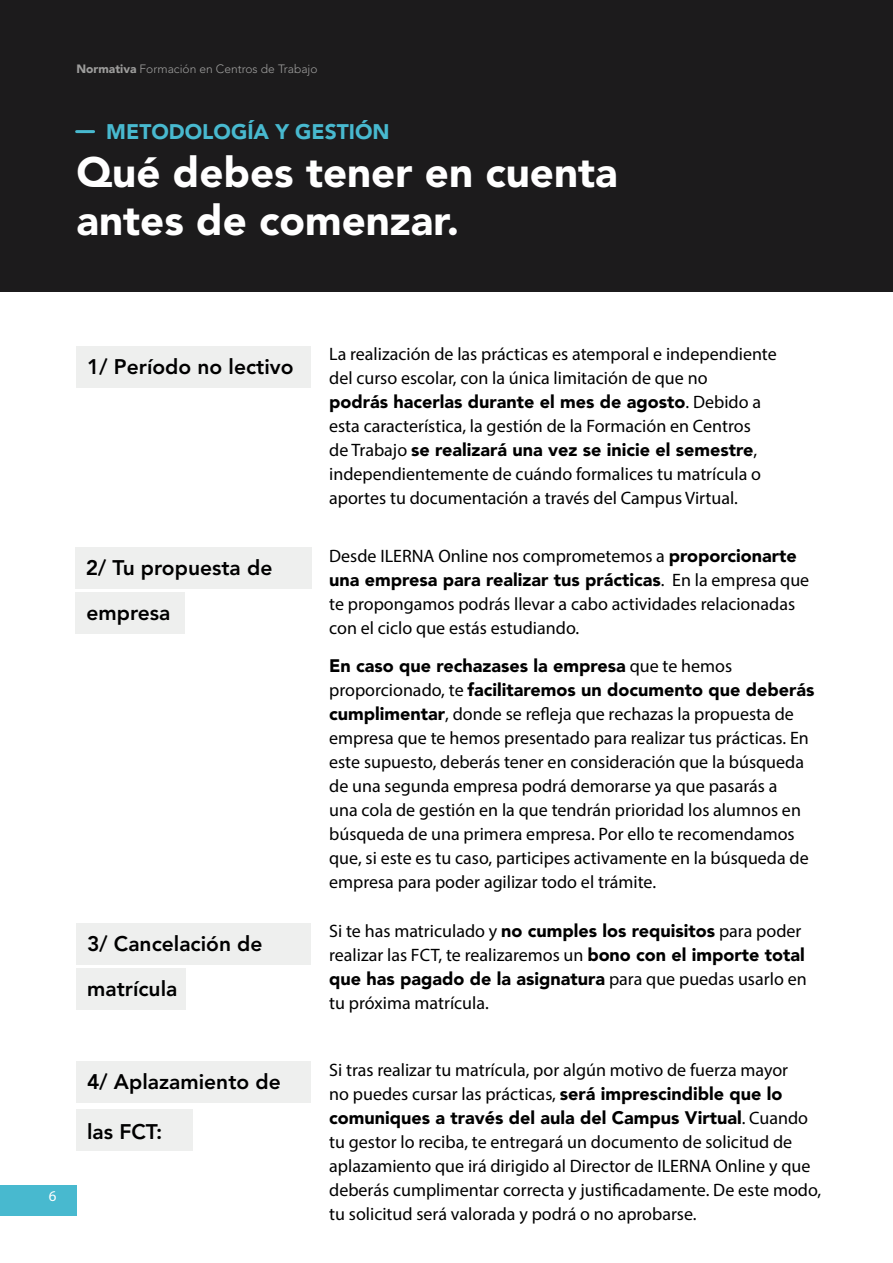
<style>
.page{position:relative;width:893px;height:1263px;background:#fff}
.page>*{position:absolute;margin:0;border:0;box-sizing:border-box;transform-origin:0 0}
.t1{font:900 42px/48px "Avenir LT Std";color:#fff}
.t2{font:800 21px/44.2px "Avenir LT Std";color:#000}
.t3{font:900 21px "Avenir LT Std";color:#48b9cf}
.t4{font:18px/24px "Myriad Pro";color:#000}
.t5{font:900 18px/24px "Avenir LT Std";color:#000}
.t6{font:15px "Myriad Pro";color:#fff}
.t7{font:300 12px "Avenir LT Std";color:#9d9d9c}
.s1{font-weight:900}
.s2{font-family:"Myriad Pro";font-weight:400}
.s3{font-family:"Avenir LT Std";font-weight:900}
</style>
<div class="page">
<div style="left:0;top:1185px;width:77px;height:31px;background:#48b9cf"></div>
<div style="left:0;top:0;width:893px;height:291px;background:#1c1b1c"></div>
<hr style="left:77px;top:130px;width:17px;height:3px;background:#48b9cf">
<div style="left:75px;top:548px;width:236px;height:41px;background:#eeefee"></div>
<div style="left:76px;top:592px;width:109px;height:41px;background:#eeefee"></div>
<div style="left:77px;top:347px;width:234px;height:41px;background:#eeefee"></div>
<div style="left:77px;top:924px;width:234px;height:41px;background:#eeefee"></div>
<div style="left:77px;top:1062px;width:234px;height:41px;background:#eeefee"></div>
<div style="left:77px;top:1109px;width:116px;height:41px;background:#eeefee"></div>
<div style="left:77px;top:969px;width:109px;height:41px;background:#eeefee"></div>
<p class="t7" style="left:77px;top:62px;width:243px"><span class="s1">Normativa</span> Formación en Centros de Trabajo</p>
<p class="t3" style="left:106px;top:119px;width:285px">METODOLOGÍA Y GESTIÓN</p>
<h1 class="t1" style="left:77px;top:149px;width:543px">Qué debes tener en cuenta antes de comenzar.</h1>
<p class="t2" style="left:87px;top:345px;width:208px">1/ Período no lectivo</p>
<p class="t2" style="left:86px;top:546px;width:188px">2/ Tu propuesta de empresa</p>
<p class="t6" style="left:49px;top:1187px;width:9px">6</p>
<p class="t2" style="left:87px;top:922px;width:177px">3/ Cancelación de</p>
<p class="t2" style="left:87px;top:967px;width:92px">matrícula</p>
<p class="t2" style="left:87px;top:1060px;width:195px">4/ Aplazamiento de</p>
<p class="t2" style="left:87px;top:1109px;width:77px">las FCT:</p>
<p class="t4" style="left:329px;top:342px;width:449px">La realización de las prácticas es atemporal e independiente del curso escolar, con la única limitación de que no</p>
<p class="t5" style="left:329px;top:390px;width:433px">podrás hacerlas durante el mes de agosto<span class="s2">. Debido a</span></p>
<p class="t4" style="left:329px;top:414px;width:423px">esta característica, la gestión de la Formación en Centros</p>
<p class="t5" style="left:329px;top:438px;width:429px"><span class="s2">de Trabajo</span> se realizará una vez se inicie el semestre<span class="s2">,</span></p>
<p class="t4" style="left:329px;top:462px;width:433px">independientemente de cuándo formalices tu matrícula o aportes tu documentación a través del Campus Virtual.</p>
<p class="t4" style="left:329px;top:543px;width:469px">Desde ILERNA Online nos comprometemos a <span class="s3">proporcionarte</span></p>
<p class="t5" style="left:329px;top:567px;width:482px">una empresa para realizar tus prácticas<span class="s2">. En la empresa que</span></p>
<p class="t4" style="left:329px;top:591px;width:467px">te propongamos podrás llevar a cabo actividades relacionadas con el ciclo que estás estudiando.</p>
<p class="t5" style="left:329px;top:653px;width:487px">En caso que rechazases la empresa <span class="s2">que te hemos proporcionado, te</span> facilitaremos un documento que deberás</p>
<p class="t4" style="left:329px;top:701px;width:481px"><span class="s3">cumplimentar</span>, donde se refleja que rechazas la propuesta de empresa que te hemos presentado para realizar tus prácticas. En este supuesto, deberás tener en consideración que la búsqueda de una segunda empresa podrá demorarse ya que pasarás a una cola de gestión en la que tendrán prioridad los alumnos en búsqueda de una primera empresa. Por ello te recomendamos que, si este es tu caso, participes activamente en la búsqueda de empresa para poder agilizar todo el trámite.</p>
<p class="t4" style="left:329px;top:919px;width:477px">Si te has matriculado y <span class="s3">no cumples los requisitos</span> para poder realizar las FCT, te realizaremos un <span class="s3">bono con el importe total</span></p>
<p class="t5" style="left:329px;top:967px;width:479px">que has pagado de la asignatura <span class="s2">para que puedas usarlo en</span></p>
<p class="t4" style="left:329px;top:991px;width:161px">tu próxima matrícula.</p>
<p class="t4" style="left:329px;top:1057px;width:460px">Si tras realizar tu matrícula, por algún motivo de fuerza mayor no puedes cursar las prácticas, <span class="s3">será imprescindible que lo</span></p>
<p class="t5" style="left:329px;top:1105px;width:480px">comuniques a través del aula del Campus Virtual<span class="s2">. Cuando</span></p>
<p class="t4" style="left:329px;top:1129px;width:494px">tu gestor lo reciba, te entregará un documento de solicitud de aplazamiento que irá dirigido al Director de ILERNA Online y que deberás cumplimentar correcta y justificadamente. De este modo, tu solicitud será valorada y podrá o no aprobarse.</p>
</div>
